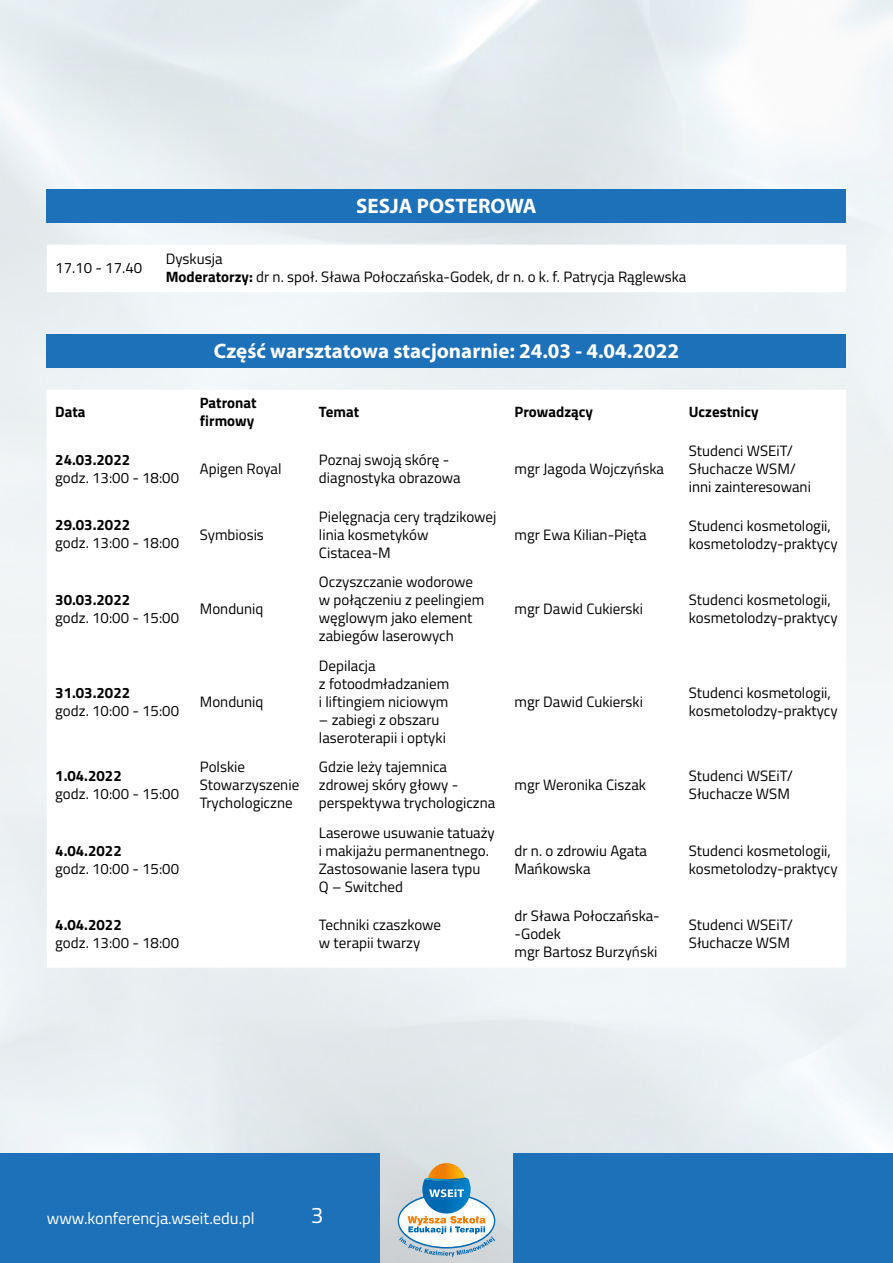
<style>
.page{position:relative;width:893px;height:1263px;background:#fff}
.page>*{position:absolute;margin:0;border:0;box-sizing:border-box;transform-origin:0 0}
.t1{font:22.5px "Titillium Web";color:#fff}
.t2{font:700 21px "Myriad Pro";color:#fff}
.t3{font:16.5px "Titillium Web";color:#fff}
.t4{font:15px/18px "Titillium Web";color:#000}
.t5{font:700 15px/18px "Titillium Web";color:#000}
.s1{font-weight:700}
</style>
<div class="page">
<img style="left:0;top:0;width:893px;height:1263px">
<div style="left:513px;top:1154px;width:380px;height:109px;background:#1d71b8"></div>
<div style="left:0;top:1154px;width:380px;height:109px;background:#1d71b8"></div>
<svg style="left:398px;top:1163px;width:97px;height:94px"></svg>
<div style="left:47px;top:189px;width:799px;height:34px;background:#1d71b8"></div>
<div style="left:47px;top:334px;width:799px;height:34px;background:#1d71b8"></div>
<svg style="left:47px;top:245px;width:799px;height:47px"></svg>
<svg style="left:47px;top:390px;width:799px;height:578px"></svg>
<h2 class="t2" style="left:356px;top:192px;width:182px">SESJA POSTEROWA</h2>
<p class="t4" style="left:55px;top:258px;width:88px">17.10 - 17.40</p>
<p class="t4" style="left:166px;top:249px;width:522px">Dyskusja<br><span class="s1">Moderatorzy:</span> dr n. społ. Sława Połoczańska-Godek, dr n. o k. f. Patrycja Rąglewska</p>
<h2 class="t2" style="left:214px;top:337px;width:467px">Część warsztatowa stacjonarnie: 24.03 - 4.04.2022</h2>
<p class="t5" style="left:55px;top:402px;width:32px">Data</p>
<p class="t5" style="left:200px;top:393px;width:58px">Patronat firmowy</p>
<p class="t5" style="left:319px;top:402px;width:42px">Temat</p>
<p class="t5" style="left:514px;top:402px;width:80px">Prowadzący</p>
<p class="t5" style="left:689px;top:402px;width:71px">Uczestnicy</p>
<p class="t5" style="left:55px;top:450px;width:76px">24.03.2022</p>
<p class="t4" style="left:55px;top:468px;width:125px">godz. 13:00 - 18:00</p>
<p class="t4" style="left:689px;top:441px;width:124px">Studenci WSEiT/<br>Słuchacze WSM/ inni zainteresowani</p>
<p class="t4" style="left:200px;top:459px;width:83px">Apigen Royal</p>
<p class="t4" style="left:319px;top:450px;width:143px">Poznaj swoją skórę - diagnostyka obrazowa</p>
<p class="t4" style="left:514px;top:459px;width:151px">mgr Jagoda Wojczyńska</p>
<p class="t5" style="left:55px;top:515px;width:76px">29.03.2022</p>
<p class="t4" style="left:55px;top:533px;width:125px">godz. 13:00 - 18:00</p>
<p class="t4" style="left:200px;top:524px;width:66px">Symbiosis</p>
<p class="t4" style="left:319px;top:506px;width:179px">Pielęgnacja cery trądzikowej linia kosmetyków<br>Cistacea-M</p>
<p class="t4" style="left:514px;top:524px;width:134px">mgr Ewa Kilian-Pięta</p>
<p class="t4" style="left:689px;top:515px;width:150px">Studenci kosmetologii, kosmetolodzy-praktycy</p>
<p class="t5" style="left:55px;top:590px;width:76px">30.03.2022</p>
<p class="t4" style="left:55px;top:608px;width:125px">godz. 10:00 - 15:00</p>
<p class="t4" style="left:200px;top:599px;width:65px">Monduniq</p>
<p class="t4" style="left:319px;top:572px;width:167px">Oczyszczanie wodorowe w połączeniu z peelingiem węglowym jako element zabiegów laserowych</p>
<p class="t4" style="left:514px;top:599px;width:130px">mgr Dawid Cukierski</p>
<p class="t4" style="left:689px;top:590px;width:150px">Studenci kosmetologii, kosmetolodzy-praktycy</p>
<p class="t5" style="left:55px;top:682px;width:76px">31.03.2022</p>
<p class="t4" style="left:55px;top:701px;width:125px">godz. 10:00 - 15:00</p>
<p class="t4" style="left:200px;top:692px;width:65px">Monduniq</p>
<p class="t4" style="left:319px;top:656px;width:132px">Depilacja<br>z fotoodmładzaniem i liftingiem niciowym</p>
<p class="t4" style="left:319px;top:710px;width:129px">– zabiegi z obszaru laseroterapii i optyki</p>
<p class="t4" style="left:514px;top:692px;width:130px">mgr Dawid Cukierski</p>
<p class="t4" style="left:689px;top:683px;width:150px">Studenci kosmetologii, kosmetolodzy-praktycy</p>
<p class="t5" style="left:55px;top:766px;width:68px">1.04.2022</p>
<p class="t4" style="left:55px;top:784px;width:125px">godz. 10:00 - 15:00</p>
<p class="t4" style="left:200px;top:757px;width:101px">Polskie<br>Stowarzyszenie<br>Trychologiczne</p>
<p class="t4" style="left:319px;top:757px;width:178px">Gdzie leży tajemnica zdrowej skóry głowy - perspektywa trychologiczna</p>
<p class="t4" style="left:514px;top:775px;width:133px">mgr Weronika Ciszak</p>
<p class="t4" style="left:689px;top:766px;width:106px">Studenci WSEiT/<br>Słuchacze WSM</p>
<p class="t5" style="left:55px;top:841px;width:68px">4.04.2022</p>
<p class="t4" style="left:55px;top:859px;width:125px">godz. 10:00 - 15:00</p>
<p class="t4" style="left:319px;top:823px;width:177px">Laserowe usuwanie tatuaży i makijażu permanentnego.<br>Zastosowanie lasera typu<br>Q – Switched</p>
<p class="t4" style="left:514px;top:841px;width:134px">dr n. o zdrowiu Agata<br>Mańkowska</p>
<p class="t4" style="left:689px;top:841px;width:150px">Studenci kosmetologii, kosmetolodzy-praktycy</p>
<p class="t5" style="left:55px;top:915px;width:68px">4.04.2022</p>
<p class="t4" style="left:55px;top:933px;width:125px">godz. 13:00 - 18:00</p>
<p class="t4" style="left:319px;top:915px;width:124px">Techniki czaszkowe w terapii twarzy</p>
<p class="t4" style="left:514px;top:906px;width:147px">dr Sława Połoczańska--Godek<br>mgr Bartosz Burzyński</p>
<p class="t4" style="left:689px;top:915px;width:106px">Studenci WSEiT/<br>Słuchacze WSM</p>
<p class="t3" style="left:47px;top:1206px;width:210px">www.konferencja.wseit.edu.pl</p>
<h1 class="t1" style="left:311px;top:1199px;width:14px">3</h1>
</div>
